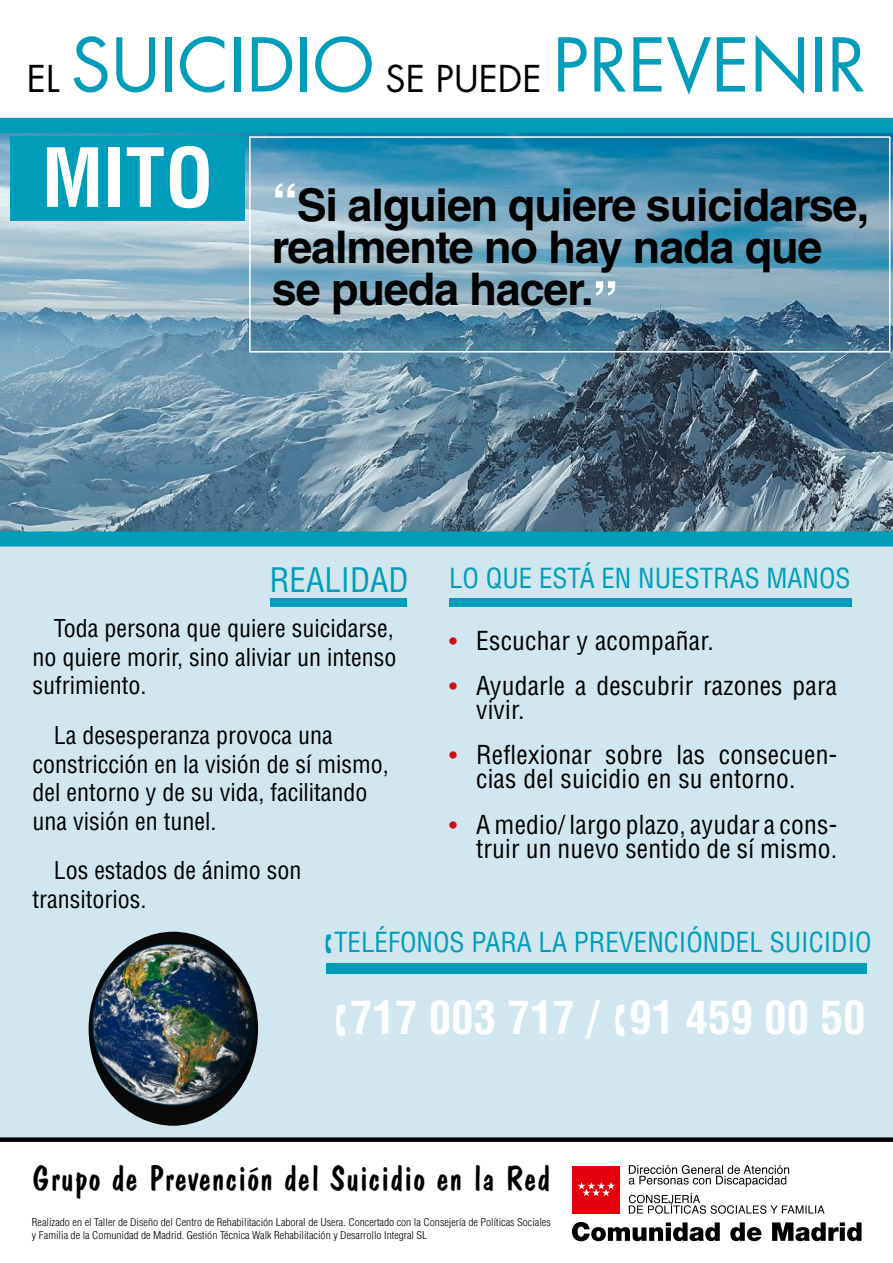
<style>
.page{position:relative;width:893px;height:1263px;background:#fff}
.page>*{position:absolute;margin:0;border:0;box-sizing:border-box;transform-origin:0 0}
.t1{font:700 condensed 79.35px "Helvetica LT Std";color:#fff}
.t2{font:72px "Futura Std";color:#009dbb}
.t3{font:700 45px/42px "Helvetica LT Std";letter-spacing:-.025em;color:#000}
.t4{font:700 condensed 45px "Helvetica LT Std";color:#fff}
.t5{font:35.25px "Dom Casual Std";color:#000}
.t6{font:condensed 27px "Helvetica LT Std";color:#009dbb}
.t7{font:condensed 25.5px/24px "Helvetica LT Std";letter-spacing:.01em;color:#000}
.t8{font:condensed 24px/28.5px "Helvetica LT Std";color:#000}
.t9{font:300 condensed 10.5px/12.6px "Helvetica LT Std";color:#000;scale:1.09 1}
.s1{font-size:36px;color:#000}
.s2{font-size:52.2px;color:#fff}
.s3{font-size:33px}
.s4{font-size:24px;color:#cd1013}
</style>
<div class="page">
<div style="left:0;top:546px;width:893px;height:591px;background:#d1e6ee"></div>
<img style="left:0;top:133px;width:893px;height:398px">
<div style="left:249px;top:136px;width:641px;height:217px;border:2px solid #fff"></div>
<div style="left:0;top:1137px;width:893px;height:5px;background:#000"></div>
<div style="left:0;top:118px;width:893px;height:15px;background:#009dbb"></div>
<div style="left:0;top:531px;width:893px;height:15px;background:#009dbb"></div>
<div style="left:573px;top:1166px;width:47px;height:47px;background:#e3000b"></div>
<svg style="left:577px;top:1182px;width:38px;height:14px"></svg>
<svg style="left:572px;top:1222px;width:290px;height:19px"></svg>
<svg style="left:629px;top:1193px;width:196px;height:21px"></svg>
<svg style="left:629px;top:1165px;width:160px;height:22px"></svg>
<div style="left:10px;top:136px;width:235px;height:84px;background:#009dbb"></div>
<div style="left:271px;top:597px;width:136px;height:9px;background:#009dbb"></div>
<div style="left:449px;top:597px;width:403px;height:9px;background:#009dbb"></div>
<div style="left:326px;top:963px;width:541px;height:11px;background:#009dbb"></div>
<img style="left:89px;top:932px;width:169px;height:194px">
<h2 class="t2" style="left:27px;top:19px;width:841px"><span class="s1">EL</span> SUICIDIO <span class="s1">SE PUEDE</span> PREVENIR</h2>
<h1 class="t1" style="left:42px;top:128px;width:173px">MITO</h1>
<h3 class="t3" style="left:272px;top:184px;width:599px"><span class="s2">“</span>Si alguien quiere suicidarse, realmente no hay nada que se pueda hacer.<span class="s2">”</span></h3>
<p class="t6" style="left:269px;top:561px;width:583px"><span class="s3">REALIDAD</span> LO QUE ESTÁ EN NUESTRAS MANOS</p>
<p class="t8" style="left:32px;top:614px;width:366px;text-align:justify;text-indent:21px">Toda persona que quiere suicidarse, no quiere morir, sino aliviar un intenso sufrimiento.</p>
<p class="t8" style="left:32px;top:721px;width:358px;text-indent:21px">La desesperanza provoca una constricción en la visión de sí mismo, del entorno y de su vida, facilitando una visión en tunel.</p>
<p class="t8" style="left:32px;top:856px;width:271px;text-indent:21px">Los estados de ánimo son transitorios.</p>
<p class="t7" style="left:449px;top:628px;width:266px"><span class="s4">•</span> Escuchar y acompañar.</p>
<p class="t7" style="left:476px;top:674px;width:362px;text-indent:-27px"><span class="s4">•</span> Ayudarle a descubrir razones para vivir.</p>
<p class="t7" style="left:449px;top:743px;width:389px;text-align:center"><span class="s4">•</span> Reflexionar sobre las consecuen&shy;cias del suicidio en su entorno.</p>
<p class="t7" style="left:449px;top:812px;width:390px;text-align:right"><span class="s4">•</span> A medio/ largo plazo, ayudar a cons&shy;truir un nuevo sentido de sí mismo.</p>
<p class="t6" style="left:334px;top:926px;width:539px">TELÉFONOS PARA LA PREVENCIÓNDEL SUICIDIO</p>
<h3 class="t4" style="left:350px;top:990px;width:517px">717 003 717 / 91 459 00 50</h3>
<h3 class="t5" style="left:32px;top:1157px;width:520px">Grupo de Prevención del Suicidio en la Red</h3>
<p class="t9" style="left:32px;top:1216px;width:478px">Realizado en el Taller de Diseño del Centro de Rehabilitación Laboral de Usera. Concertado con la Consejería de Políticas Sociales y Familia de la Comunidad de Madrid. Gestión Técnica Walk Rehabilitación y Desarrollo Integral SL</p>
</div>
